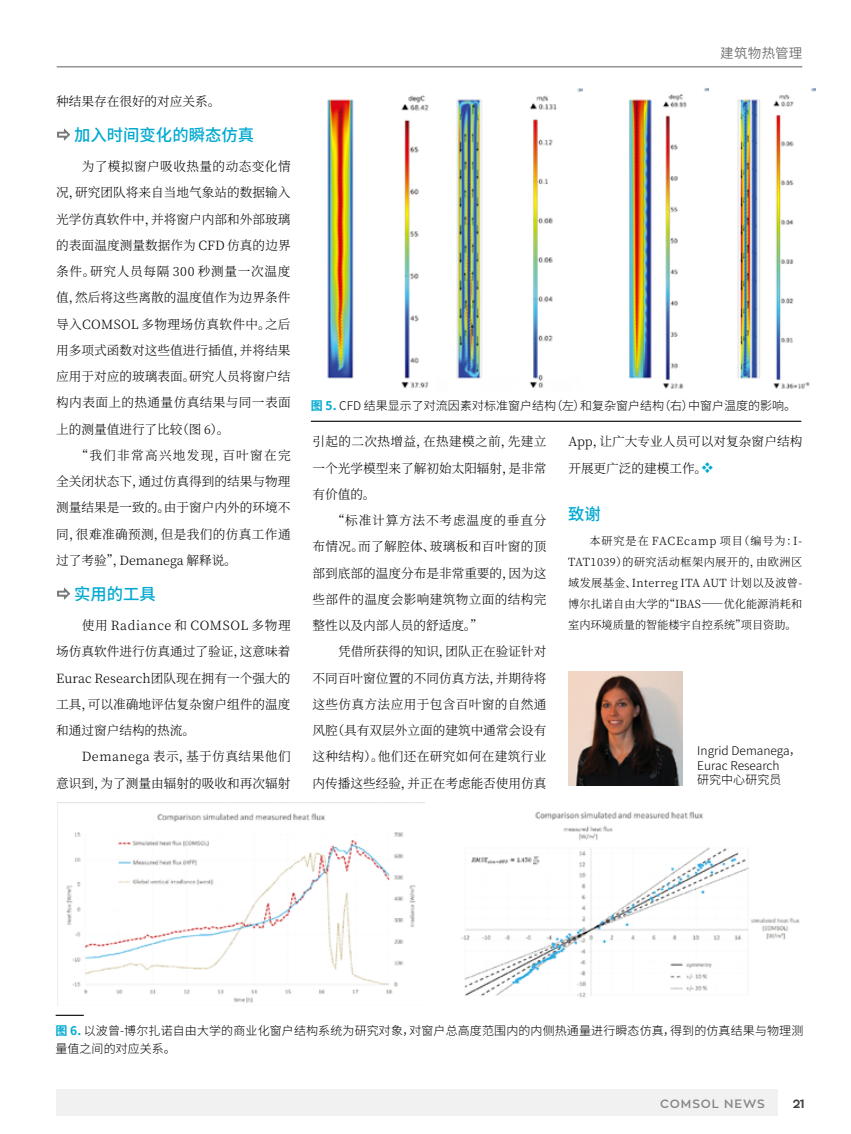
<style>
.page{position:relative;width:851px;height:1134px;background:#fff}
.page>*{position:absolute;margin:0;border:0;box-sizing:border-box;transform-origin:0 0}
.t1{font:500 16.5px "Source Han Sans CN";color:#00a9d0}
.t2{font:13.5px "Source Han Sans CN";letter-spacing:.025em;color:#6d6e71}
.t3{font:300 12.75px/26.2px "Source Han Serif SC";letter-spacing:.005em;color:#000;text-align:justify}
.t4{font:300 12px/14.4px "Source Han Sans CN";color:#000}
.t5{font:600 12px "Zona Pro";letter-spacing:.075em;color:#858689}
.t6{font:700 12px "Zona Pro";color:#404042}
.t7{font:300 11.25px/21px "Source Han Serif SC";letter-spacing:.01em;color:#000;text-align:justify}
.s1{font-weight:700;color:#00a9d0}
.s2{color:#00a9d0}
</style>
<div class="page">
<div style="left:56px;top:1089px;width:722px;height:27px;background:#ebebec"></div>
<hr style="left:57px;top:66px;width:745px;height:2px;background:#939598">
<img style="left:327px;top:95px;width:102px;height:293px">
<img style="left:57px;top:802px;width:367px;height:203px">
<img style="left:629px;top:88px;width:79px;height:301px">
<img style="left:456px;top:88px;width:126px;height:300px">
<img style="left:737px;top:88px;width:78px;height:301px">
<hr style="left:311px;top:421px;width:490px;height:1px;background:#000">
<svg style="left:56px;top:1015px;width:28px;height:1px"></svg>
<img style="left:461px;top:811px;width:339px;height:187px">
<img style="left:568px;top:671px;width:114px;height:115px">
<svg style="left:57px;top:128px;width:13px;height:13px"></svg>
<svg style="left:57px;top:587px;width:13px;height:13px"></svg>
<p class="t3" style="left:56px;top:88px;width:165px">种结果存在很好的对应关系。</p>
<p class="t1" style="left:74px;top:125px;width:181px">加入时间变化的瞬态仿真</p>
<p class="t3" style="left:56px;top:154px;width:236px;text-indent:26px">为了模拟窗户吸收热量的动态变化情况，研究团队将来自当地气象站的数据输入光学仿真软件中，并将窗户内部和外部玻璃的表面温度测量数据作为 CFD 仿真的边界条件。研究人员每隔 300 秒测量一次温度值，然后将这些离散的温度值作为边界条件导入COMSOL 多物理场仿真软件中。之后用多项式函数对这些值进行插值，并将结果应用于对应的玻璃表面。研究人员将窗户结构内表面上的热通量仿真结果与同一表面上的测量值进行了比较（图 6）。</p>
<p class="t3" style="left:56px;top:442px;width:236px;text-indent:19px">“我们非常高兴地发现，百叶窗在完全关闭状态下，通过仿真得到的结果与物理测量结果是一致的。由于窗户内外的环境不同，很难准确预测，但是我们的仿真工作通过了考验”，Demanega 解释说。</p>
<p class="t1" style="left:74px;top:584px;width:83px">实用的工具</p>
<p class="t3" style="left:56px;top:613px;width:236px;text-indent:26px">使用 Radiance 和 COMSOL 多物理场仿真软件进行仿真通过了验证，这意味着Eurac Research团队现在拥有一个强大的工具，可以准确地评估复杂窗户组件的温度和通过窗户结构的热流。</p>
<p class="t3" style="left:56px;top:744px;width:236px;text-align:right">Demanega 表示，基于仿真结果他们<br>意识到，为了测量由辐射的吸收和再次辐射</p>
<p class="t2" style="left:720px;top:46px;width:84px">建筑物热管理</p>
<p class="t4" style="left:311px;top:399px;width:487px"><span class="s1">图 5.</span> CFD 结果显示了对流因素对标准窗户结构（左）和复杂窗户结构（右）中窗户温度的影响。</p>
<p class="t3" style="left:312px;top:429px;width:235px">引起的二次热增益，在热建模之前，先建立一个光学模型来了解初始太阳辐射，是非常有价值的。</p>
<p class="t3" style="left:312px;top:508px;width:235px;text-indent:19px">“标准计算方法不考虑温度的垂直分布情况。而了解腔体、玻璃板和百叶窗的顶部到底部的温度分布是非常重要的，因为这些部件的温度会影响建筑物立面的结构完整性以及内部人员的舒适度。”</p>
<p class="t3" style="left:312px;top:639px;width:235px;text-indent:26px">凭借所获得的知识，团队正在验证针对不同百叶窗位置的不同仿真方法，并期待将这些仿真方法应用于包含百叶窗的自然通风腔（具有双层外立面的建筑中通常会设有这种结构）。他们还在研究如何在建筑行业内传播这些经验，并正在考虑能否使用仿真</p>
<p class="t3" style="left:568px;top:429px;width:235px">App，让广大专业人员可以对复杂窗户结构开展更广泛的建模工作。<span class="s2">❖</span></p>
<p class="t1" style="left:568px;top:504px;width:34px">致谢</p>
<p class="t7" style="left:568px;top:531px;width:235px;text-indent:21px">本研究是在 FACEcamp 项目（编号为：I-TAT1039）的研究活动框架内展开的，由欧洲区域发展基金、Interreg ITA AUT 计划以及波曾-博尔扎诺自由大学的“IBAS——优化能源消耗和室内环境质量的智能楼宇自控系统”项目资助。</p>
<p class="t4" style="left:697px;top:744px;width:105px">Ingrid Demanega，<br>Eurac Research<br>研究中心研究员</p>
<p class="t4" style="left:56px;top:1022px;width:749px;line-height:18px"><span class="s1">图 6.</span> 以波曾-博尔扎诺自由大学的商业化窗户结构系统为研究对象，对窗户总高度范围内的内侧热通量进行瞬态仿真，得到的仿真结果与物理测量值之间的对应关系。</p>
<p class="t5" style="left:660px;top:1096px;width:106px">COMSOL NEWS</p>
<p class="t6" style="left:792px;top:1096px;width:14px">21</p>
</div>
